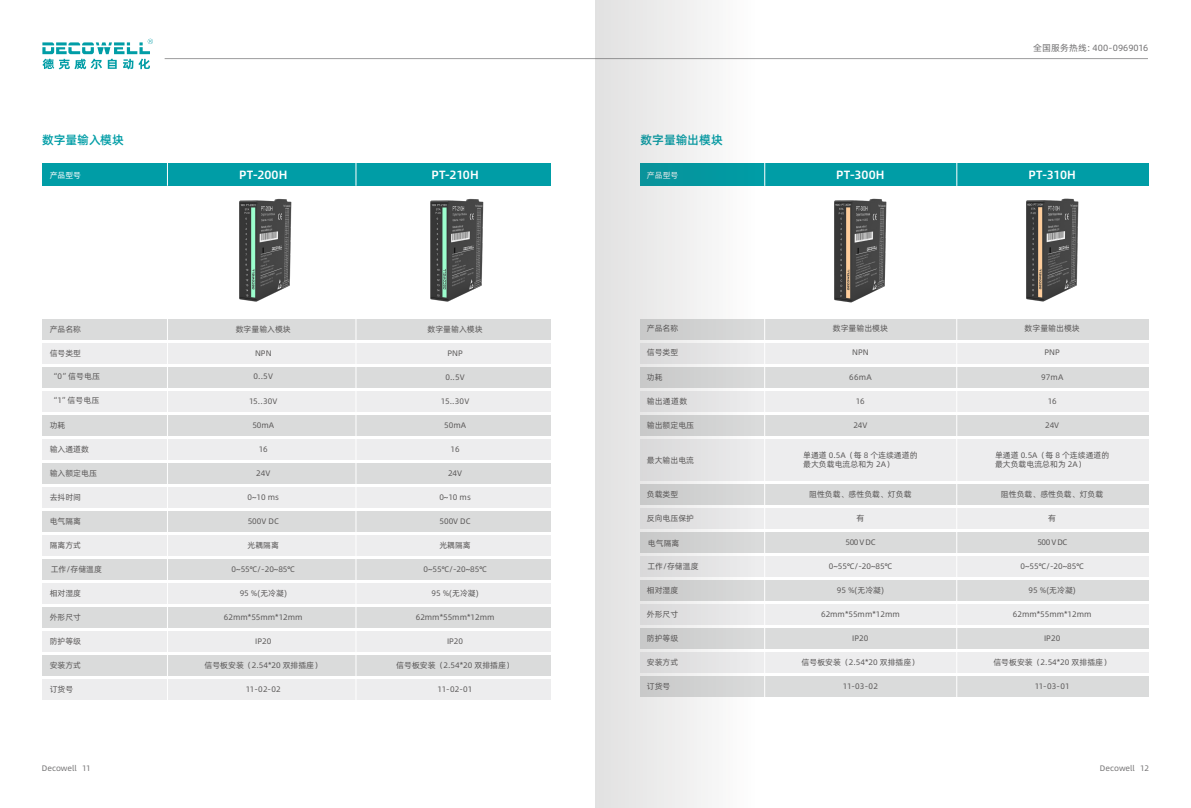
<style>
.page{position:relative;width:1191px;height:808px;background:#fff}
.page>*{position:absolute;margin:0;border:0;box-sizing:border-box;transform-origin:0 0}
.t1{font:12px "Alibaba Pu Hui Ti M";letter-spacing:.01em;color:#fff}
.t2{font:12px "Alibaba Pu Hui Ti M";letter-spacing:-.005em;color:#009da6}
.t3{font:9px "Alibaba Pu Hui Ti R";letter-spacing:.005em;color:#717071}
.t4{font:8px/9.6px "Alibaba Pu Hui Ti R";color:#595757}
.t5{font:8px "Alibaba Pu Hui Ti R";letter-spacing:-.005em;color:#717071}
.t6{font:8px "Alibaba Pu Hui Ti R";color:#fff}
</style>
<div class="page">
<div style="left:640px;top:163px;width:508px;height:23px;background:#009da6"></div>
<svg style="left:764px;top:163px;width:1px;height:23px"></svg>
<div style="left:43px;top:163px;width:508px;height:23px;background:#009da6"></div>
<svg style="left:167px;top:163px;width:1px;height:23px"></svg>
<div style="left:43px;top:319px;width:508px;height:20px;background:#dadbdb"></div>
<div style="left:43px;top:343px;width:508px;height:20px;background:#ededee"></div>
<div style="left:43px;top:367px;width:508px;height:20px;background:#dadbdb"></div>
<div style="left:43px;top:391px;width:508px;height:20px;background:#ededee"></div>
<div style="left:43px;top:415px;width:508px;height:20px;background:#dadbdb"></div>
<div style="left:43px;top:439px;width:508px;height:20px;background:#ededee"></div>
<div style="left:43px;top:463px;width:508px;height:20px;background:#dadbdb"></div>
<div style="left:43px;top:487px;width:508px;height:20px;background:#ededee"></div>
<div style="left:43px;top:511px;width:508px;height:20px;background:#dadbdb"></div>
<div style="left:43px;top:535px;width:508px;height:20px;background:#ededee"></div>
<div style="left:43px;top:559px;width:508px;height:20px;background:#dadbdb"></div>
<div style="left:43px;top:583px;width:508px;height:20px;background:#ededee"></div>
<div style="left:43px;top:607px;width:508px;height:20px;background:#dadbdb"></div>
<div style="left:43px;top:631px;width:508px;height:20px;background:#ededee"></div>
<div style="left:43px;top:655px;width:508px;height:21px;background:#dadbdb"></div>
<div style="left:43px;top:679px;width:508px;height:21px;background:#ededee"></div>
<hr style="left:167px;top:312px;width:1px;height:407px;background:#fff">
<svg style="left:355px;top:163px;width:1px;height:23px"></svg>
<hr style="left:355px;top:312px;width:1px;height:407px;background:#fff">
<svg style="left:42px;top:39px;width:111px;height:30px"></svg>
<hr style="left:165px;top:58px;width:983px;height:1px;background:#9d9d9e">
<div style="left:640px;top:319px;width:508px;height:20px;background:#dadbdb"></div>
<div style="left:640px;top:343px;width:508px;height:20px;background:#ededee"></div>
<div style="left:640px;top:367px;width:508px;height:20px;background:#dadbdb"></div>
<div style="left:640px;top:391px;width:508px;height:20px;background:#ededee"></div>
<div style="left:640px;top:415px;width:508px;height:20px;background:#dadbdb"></div>
<div style="left:640px;top:439px;width:508px;height:42px;background:#ededee"></div>
<div style="left:640px;top:484px;width:508px;height:21px;background:#dadbdb"></div>
<div style="left:640px;top:508px;width:508px;height:21px;background:#ededee"></div>
<div style="left:640px;top:532px;width:508px;height:21px;background:#dadbdb"></div>
<div style="left:640px;top:556px;width:508px;height:21px;background:#ededee"></div>
<div style="left:640px;top:580px;width:508px;height:21px;background:#dadbdb"></div>
<div style="left:640px;top:604px;width:508px;height:21px;background:#ededee"></div>
<div style="left:640px;top:628px;width:508px;height:21px;background:#dadbdb"></div>
<div style="left:640px;top:652px;width:508px;height:21px;background:#ededee"></div>
<div style="left:640px;top:676px;width:508px;height:21px;background:#dadbdb"></div>
<hr style="left:764px;top:313px;width:1px;height:406px;background:#fff">
<svg style="left:956px;top:163px;width:1px;height:23px"></svg>
<hr style="left:956px;top:313px;width:1px;height:406px;background:#fff">
<img style="left:239px;top:198px;width:53px;height:104px">
<img style="left:430px;top:198px;width:54px;height:104px">
<img style="left:834px;top:198px;width:53px;height:104px">
<img style="left:1026px;top:198px;width:52px;height:104px">
<svg style="left:595px;top:0;width:162px;height:808px"></svg>
<p class="t3" style="left:1033px;top:41px;width:117px">全国服务热线：400-0969016</p>
<h1 class="t2" style="left:42px;top:130px;width:83px">数字量输入模块</h1>
<h1 class="t2" style="left:640px;top:130px;width:84px">数字量输出模块</h1>
<h1 class="t1" style="left:431px;top:165px;width:49px">PT-210H</h1>
<p class="t6" style="left:50px;top:169px;width:33px">产品型号</p>
<h1 class="t1" style="left:239px;top:165px;width:50px">PT-200H</h1>
<p class="t6" style="left:647px;top:169px;width:33px">产品型号</p>
<h1 class="t1" style="left:1028px;top:165px;width:49px">PT-310H</h1>
<h1 class="t1" style="left:836px;top:165px;width:50px">PT-300H</h1>
<p class="t4" style="left:50px;top:324px;width:33px">产品名称</p>
<p class="t4" style="left:50px;top:348px;width:33px">信号类型</p>
<p class="t4" style="left:50px;top:371px;width:52px">“0”信号电压</p>
<p class="t4" style="left:50px;top:395px;width:51px">“1”信号电压</p>
<p class="t4" style="left:50px;top:420px;width:17px">功耗</p>
<p class="t4" style="left:50px;top:443px;width:41px">输入通道数</p>
<p class="t4" style="left:50px;top:467px;width:49px">输入额定电压</p>
<p class="t4" style="left:50px;top:491px;width:33px">去抖时间</p>
<p class="t4" style="left:50px;top:515px;width:33px">电气隔离</p>
<p class="t4" style="left:50px;top:539px;width:33px">隔离方式</p>
<p class="t4" style="left:51px;top:564px;width:53px">工作/存储温度</p>
<p class="t4" style="left:50px;top:588px;width:33px">相对湿度</p>
<p class="t4" style="left:50px;top:612px;width:33px">外形尺寸</p>
<p class="t4" style="left:236px;top:324px;width:57px">数字量输入模块</p>
<p class="t4" style="left:255px;top:348px;width:18px">NPN</p>
<p class="t4" style="left:253px;top:371px;width:21px">0..5V</p>
<p class="t4" style="left:249px;top:395px;width:30px">15..30V</p>
<p class="t4" style="left:252px;top:420px;width:23px">50mA</p>
<p class="t4" style="left:259px;top:443px;width:11px">16</p>
<p class="t4" style="left:256px;top:467px;width:16px">24V</p>
<p class="t4" style="left:247px;top:491px;width:33px">0~10 ms</p>
<p class="t4" style="left:248px;top:515px;width:33px">500V DC</p>
<p class="t4" style="left:247px;top:540px;width:33px">光耦隔离</p>
<p class="t4" style="left:232px;top:564px;width:65px">0~55℃/-20~85℃</p>
<p class="t4" style="left:240px;top:588px;width:49px">95 %(无冷凝)</p>
<p class="t4" style="left:224px;top:612px;width:80px">62mm*55mm*12mm</p>
<p class="t4" style="left:427px;top:324px;width:57px">数字量输入模块</p>
<p class="t4" style="left:447px;top:348px;width:17px">PNP</p>
<p class="t4" style="left:445px;top:371px;width:21px">0..5V</p>
<p class="t4" style="left:441px;top:395px;width:30px">15..30V</p>
<p class="t4" style="left:444px;top:420px;width:23px">50mA</p>
<p class="t4" style="left:450px;top:443px;width:11px">16</p>
<p class="t4" style="left:448px;top:467px;width:16px">24V</p>
<p class="t4" style="left:439px;top:491px;width:33px">0~10 ms</p>
<p class="t4" style="left:439px;top:516px;width:33px">500V DC</p>
<p class="t4" style="left:439px;top:540px;width:33px">光耦隔离</p>
<p class="t4" style="left:423px;top:564px;width:65px">0~55℃/-20~85℃</p>
<p class="t4" style="left:431px;top:588px;width:49px">95 %(无冷凝)</p>
<p class="t4" style="left:416px;top:612px;width:80px">62mm*55mm*12mm</p>
<p class="t4" style="left:647px;top:323px;width:33px">产品名称</p>
<p class="t4" style="left:647px;top:347px;width:33px">信号类型</p>
<p class="t4" style="left:647px;top:371px;width:17px">功耗</p>
<p class="t4" style="left:647px;top:395px;width:42px">输出通道数</p>
<p class="t4" style="left:647px;top:420px;width:49px">输出额定电压</p>
<p class="t4" style="left:647px;top:454px;width:49px">最大输出电流</p>
<p class="t4" style="left:647px;top:489px;width:33px">负载类型</p>
<p class="t4" style="left:647px;top:513px;width:49px">反向电压保护</p>
<p class="t4" style="left:648px;top:538px;width:33px">电气隔离</p>
<p class="t4" style="left:833px;top:323px;width:57px">数字量输出模块</p>
<p class="t4" style="left:852px;top:347px;width:18px">NPN</p>
<p class="t4" style="left:849px;top:371px;width:24px">66mA</p>
<p class="t4" style="left:856px;top:395px;width:10px">16</p>
<p class="t4" style="left:853px;top:420px;width:16px">24V</p>
<p class="t4" style="left:803px;top:450px;width:116px">单通道 0.5A（每 8 个连续通道的最大负载电流总和为 2A）</p>
<p class="t4" style="left:809px;top:489px;width:104px">阻性负载、感性负载、灯负载</p>
<p class="t4" style="left:856px;top:513px;width:9px">有</p>
<p class="t4" style="left:1024px;top:323px;width:57px">数字量输出模块</p>
<p class="t4" style="left:1044px;top:347px;width:17px">PNP</p>
<p class="t4" style="left:1041px;top:371px;width:24px">97mA</p>
<p class="t4" style="left:1047px;top:395px;width:10px">16</p>
<p class="t4" style="left:1045px;top:420px;width:16px">24V</p>
<p class="t4" style="left:995px;top:450px;width:116px">单通道 0.5A（每 8 个连续通道的最大负载电流总和为 2A）</p>
<p class="t4" style="left:1001px;top:489px;width:104px">阻性负载、感性负载、灯负载</p>
<p class="t4" style="left:1048px;top:513px;width:9px">有</p>
<p class="t4" style="left:845px;top:537px;width:31px">500 V DC</p>
<p class="t4" style="left:1037px;top:537px;width:31px">500 V DC</p>
<p class="t4" style="left:647px;top:561px;width:53px">工作/存储温度</p>
<p class="t4" style="left:828px;top:561px;width:65px">0~55℃/-20~85℃</p>
<p class="t4" style="left:1020px;top:561px;width:65px">0~55℃/-20~85℃</p>
<p class="t4" style="left:647px;top:585px;width:33px">相对湿度</p>
<p class="t4" style="left:647px;top:609px;width:33px">外形尺寸</p>
<p class="t4" style="left:837px;top:585px;width:49px">95 %(无冷凝)</p>
<p class="t4" style="left:821px;top:609px;width:80px">62mm*55mm*12mm</p>
<p class="t4" style="left:1028px;top:585px;width:49px">95 %(无冷凝)</p>
<p class="t4" style="left:1012px;top:609px;width:80px">62mm*55mm*12mm</p>
<p class="t4" style="left:50px;top:636px;width:33px">防护等级</p>
<p class="t4" style="left:255px;top:636px;width:18px">IP20</p>
<p class="t4" style="left:447px;top:636px;width:18px">IP20</p>
<p class="t4" style="left:647px;top:633px;width:33px">防护等级</p>
<p class="t4" style="left:852px;top:633px;width:18px">IP20</p>
<p class="t4" style="left:1044px;top:633px;width:18px">IP20</p>
<p class="t4" style="left:50px;top:660px;width:33px">安装方式</p>
<p class="t4" style="left:204px;top:660px;width:119px">信号板安装（2.54*20 双排插座）</p>
<p class="t4" style="left:396px;top:660px;width:119px">信号板安装（2.54*20 双排插座）</p>
<p class="t4" style="left:647px;top:657px;width:33px">安装方式</p>
<p class="t4" style="left:801px;top:657px;width:119px">信号板安装（2.54*20 双排插座）</p>
<p class="t4" style="left:993px;top:657px;width:119px">信号板安装（2.54*20 双排插座）</p>
<p class="t4" style="left:50px;top:684px;width:25px">订货号</p>
<p class="t4" style="left:246px;top:684px;width:37px">11-02-02</p>
<p class="t4" style="left:437px;top:684px;width:36px">11-02-01</p>
<p class="t4" style="left:647px;top:681px;width:25px">订货号</p>
<p class="t4" style="left:1034px;top:681px;width:36px">11-03-01</p>
<p class="t4" style="left:843px;top:681px;width:37px">11-03-02</p>
<p class="t5" style="left:42px;top:762px;width:50px">Decowell 11</p>
<p class="t5" style="left:1100px;top:762px;width:51px">Decowell 12</p>
</div>
